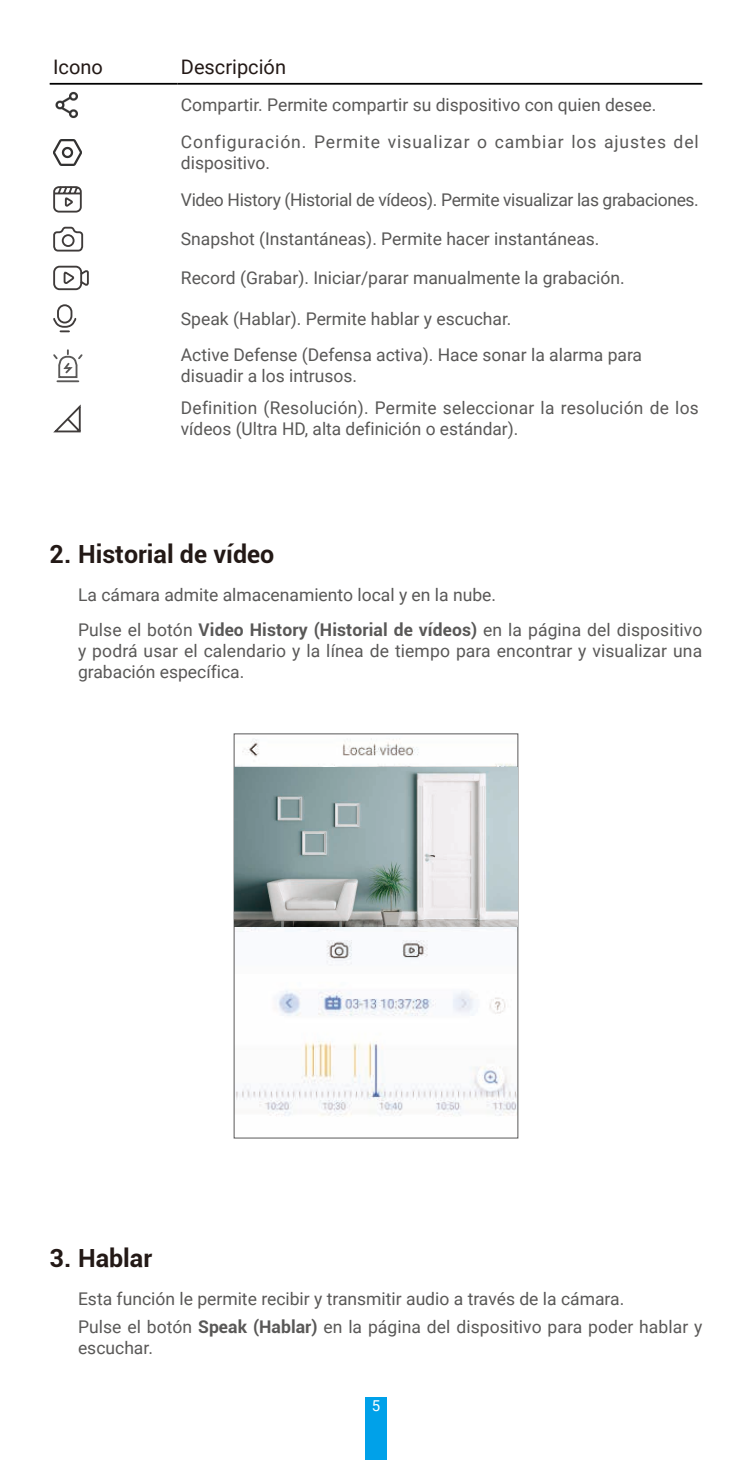
<style>
.page{position:relative;width:752px;height:1460px;background:#fff}
.page>*{position:absolute;margin:0;border:0;box-sizing:border-box;transform-origin:0 0}
.t1{font:700 25px "Roboto";color:#231916}
.t2{font:20px "Roboto";color:#231916}
.t3{font:17.5px/37px "Roboto";color:#595857}
.t4{font:17.5px/37.2px "Roboto";letter-spacing:.03em;color:#595857}
.t5{font:17.5px/36px "Roboto";letter-spacing:-.02em;color:#595857}
.t6{font:15px "Roboto";color:#fff}
.s1{font-weight:700}
</style>
<div class="page">
<div style="left:365px;top:1398px;width:21px;height:62px;background:#00a1e9"></div>
<hr style="left:50px;top:83px;width:127px;height:2px;background:#000">
<hr style="left:177px;top:83px;width:525px;height:2px;background:#000">
<img style="left:55px;top:91px;width:23px;height:28px">
<img style="left:53px;top:139px;width:28px;height:27px">
<svg style="left:53px;top:186px;width:31px;height:66px"></svg>
<svg style="left:53px;top:265px;width:36px;height:26px"></svg>
<div style="left:57px;top:304px;width:15px;height:19px;border:2px solid #3f3b3a;border-radius:7px"></div>
<svg style="left:53px;top:317px;width:24px;height:16px"></svg>
<svg style="left:53px;top:349px;width:30px;height:34px"></svg>
<svg style="left:53px;top:404px;width:28px;height:29px"></svg>
<img style="left:236px;top:739px;width:280px;height:377px">
<img style="left:234px;top:768px;width:283px;height:159px">
<p class="t2" style="left:53px;top:53px;width:51px">Icono</p>
<p class="t2" style="left:181px;top:53px;width:107px">Descripción</p>
<p class="t4" style="left:181px;top:86px;width:519px">Compartir. Permite compartir su dispositivo con quien desee.<br>Configuración. Permite visualizar o cambiar los ajustes del</p>
<p class="t5" style="left:181px;top:145px;width:519px">dispositivo.<br>Video History (Historial de vídeos). Permite visualizar las grabaciones.</p>
<p class="t3" style="left:181px;top:220px;width:420px">Snapshot (Instantáneas). Permite hacer instantáneas.</p>
<p class="t3" style="left:181px;top:259px;width:445px">Record (Grabar). Iniciar/parar manualmente la grabación.</p>
<p class="t3" style="left:181px;top:299px;width:462px">Speak (Hablar). Permite hablar y escuchar.<br>Active Defense (Defensa activa). Hace sonar la alarma para</p>
<p class="t3" style="left:181px;top:360px;width:519px;line-height:31.8px">disuadir a los intrusos.<br>Definition (Resolución). Permite seleccionar la resolución de los</p>
<p class="t3" style="left:181px;top:410px;width:339px">vídeos (Ultra HD, alta definición o estándar).</p>
<h1 class="t1" style="left:50px;top:537px;width:226px">2. Historial de vídeo</h1>
<p class="t3" style="left:78px;top:576px;width:625px;line-height:35.2px">La cámara admite almacenamiento local y en la nube.<br>Pulse el botón <span class="s1">Video History (Historial de vídeos)</span> en la página del dispositivo</p>
<p class="t3" style="left:78px;top:640px;width:625px;line-height:21px">y podrá usar el calendario y la línea de tiempo para encontrar y visualizar una grabación específica.</p>
<h1 class="t1" style="left:50px;top:1241px;width:104px">3. Hablar</h1>
<p class="t3" style="left:78px;top:1284px;width:625px;line-height:28px">Esta función le permite recibir y transmitir audio a través de la cámara.<br>Pulse el botón <span class="s1">Speak (Hablar)</span> en la página del dispositivo para poder hablar y</p>
<p class="t3" style="left:78px;top:1329px;width:76px">escuchar.</p>
<p class="t6" style="left:371px;top:1395px;width:10px">5</p>
</div>
